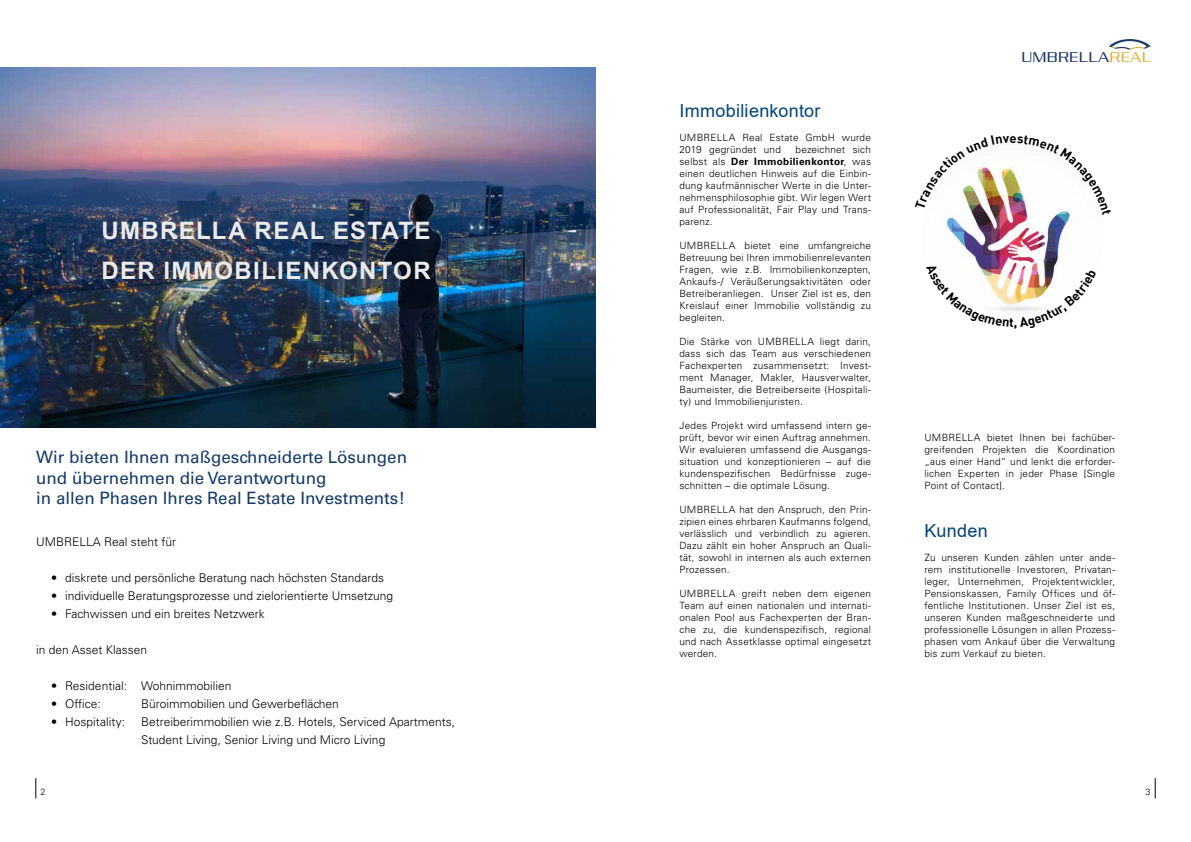
<style>
.page{position:relative;width:1191px;height:842px;background:#fff}
.page>*{position:absolute;margin:0;border:0;box-sizing:border-box;transform-origin:0 0}
.t1{font:700 24px/40px "Arial";letter-spacing:.055em;color:#eaeaea}
.t2{font:18px "Arial";letter-spacing:.015em;color:#004379}
.t3{font:17px/20.4px "Univers LT Std";color:#133a68}
.t4{font:15.3px "Babylon 5 Credits";letter-spacing:.05em;color:#143467}
.t5{font:300 12px/18px "Univers LT Std";color:#000}
.t6{font:300 10px/12px "Univers LT Std";letter-spacing:.02em;color:#000;text-align:justify}
.t7{font:300 9px "Univers LT Std";color:#000}
.s1{font-weight:700}
.s2{color:#dcb039}
</style>
<div class="page">
<img style="left:0;top:67px;width:595px;height:360px">
<svg style="left:1109px;top:39px;width:41px;height:11px"></svg>
<svg style="left:1154px;top:778px;width:1px;height:20px"></svg>
<svg style="left:35px;top:778px;width:1px;height:20px"></svg>
<img style="left:945px;top:215px;width:127px;height:48px">
<img style="left:948px;top:161px;width:127px;height:54px">
<img style="left:974px;top:263px;width:82px;height:48px">
<h1 class="t1" style="left:101px;top:211px;width:331px">UMBRELLA REAL ESTATE<br>DER IMMOBILIENKONTOR</h1>
<h3 class="t3" style="left:36px;top:447px;width:372px">Wir bieten Ihnen maßgeschneiderte Lösungen und übernehmen die Verantwortung<br>in allen Phasen Ihres Real Estate Investments!</h3>
<p class="t5" style="left:36px;top:533px;width:141px">UMBRELLA Real steht für</p>
<p class="t5" style="left:51px;top:569px;width:334px">• diskrete und persönliche Beratung nach höchsten Standards</p>
<p class="t5" style="left:51px;top:587px;width:343px">• individuelle Beratungsprozesse und zielorientierte Umsetzung</p>
<p class="t5" style="left:51px;top:605px;width:215px">• Fachwissen und ein breites Netzwerk</p>
<p class="t5" style="left:36px;top:641px;width:112px">in den Asset Klassen</p>
<p class="t5" style="left:51px;top:677px;width:182px">• Residential: Wohnimmobilien</p>
<p class="t5" style="left:51px;top:695px;width:51px">• Office:</p>
<p class="t5" style="left:141px;top:695px;width:199px">Büroimmobilien und Gewerbeflächen</p>
<p class="t5" style="left:51px;top:713px;width:75px">• Hospitality:</p>
<p class="t5" style="left:141px;top:713px;width:315px">Betreiberimmobilien wie z.B. Hotels, Serviced Apartments,<br>Student Living, Senior Living und Micro Living</p>
<h2 class="t2" style="left:679px;top:98px;width:143px">Immobilienkontor</h2>
<p class="t6" style="left:679px;top:131px;width:193px">UMBRELLA Real Estate GmbH wurde<br>2019 gegründet und</p>
<p class="t6" style="left:679px;top:143px;width:193px;text-indent:116px">bezeichnet sich selbst als <span class="s1">Der Immobilienkontor</span>, was einen deutlichen Hinweis auf die Einbin&shy;dung kaufmännischer Werte in die Unter&shy;nehmensphilosophie gibt. Wir legen Wert auf Professionalität, Fair Play und Trans&shy;parenz.</p>
<p class="t6" style="left:679px;top:239px;width:193px">UMBRELLA bietet eine umfangreiche Betreuung bei Ihren immobilienrelevanten Fragen, wie z.B. Immobilienkonzepten, Ankaufs-/ Veräußerungsaktivitäten oder Betreiberanliegen. Unser Ziel ist es, den Kreislauf einer Immobilie vollständig zu begleiten.</p>
<p class="t6" style="left:679px;top:335px;width:193px">Die Stärke von UMBRELLA liegt darin, dass sich das Team aus verschiedenen Fachexperten zusammensetzt: Invest&shy;ment Manager, Makler, Hausverwalter, Baumeister, die Betreiberseite (Hospitali&shy;ty) und Immobilienjuristen.</p>
<p class="t6" style="left:679px;top:419px;width:193px">Jedes Projekt wird umfassend intern ge&shy;prüft, bevor wir einen Auftrag annehmen.<br>Wir evaluieren umfassend die Ausgangs&shy;situation und konzeptionieren – auf die kundenspezifischen Bedürfnisse zuge&shy;schnitten – die optimale Lösung.</p>
<p class="t6" style="left:679px;top:503px;width:193px">UMBRELLA hat den Anspruch, den Prin&shy;zipien eines ehrbaren Kaufmanns folgend, verlässlich und verbindlich zu agieren.<br>Dazu zählt ein hoher Anspruch an Quali&shy;tät, sowohl in internen als auch externen Prozessen.</p>
<p class="t6" style="left:679px;top:587px;width:193px">UMBRELLA greift neben dem eigenen Team auf einen nationalen und internati&shy;onalen Pool aus Fachexperten der Bran&shy;che zu, die kundenspezifisch, regional und nach Assetklasse optimal eingesetzt werden.</p>
<h3 class="t4" style="left:1021px;top:49px;width:131px">UMBRELLA<span class="s2">REAL</span></h3>
<p class="t6" style="left:924px;top:431px;width:192px">UMBRELLA bietet Ihnen bei fachüber&shy;greifenden Projekten die Koordination „aus einer Hand“ und lenkt die erforder&shy;lichen Experten in jeder Phase [Single Point of Contact].</p>
<h2 class="t2" style="left:924px;top:518px;width:65px">Kunden</h2>
<p class="t6" style="left:924px;top:551px;width:192px">Zu unseren Kunden zählen unter ande&shy;rem institutionelle Investoren, Privatan&shy;leger, Unternehmen, Projektentwickler, Pensionskassen, Family Offices und öf&shy;fentliche Institutionen. Unser Ziel ist es, unseren Kunden maßgeschneiderte und professionelle Lösungen in allen Prozess&shy;phasen vom Ankauf über die Verwaltung bis zum Verkauf zu bieten.</p>
<p class="t7" style="left:40px;top:786px;width:7px">2</p>
<p class="t7" style="left:1145px;top:786px;width:7px">3</p>
</div>
